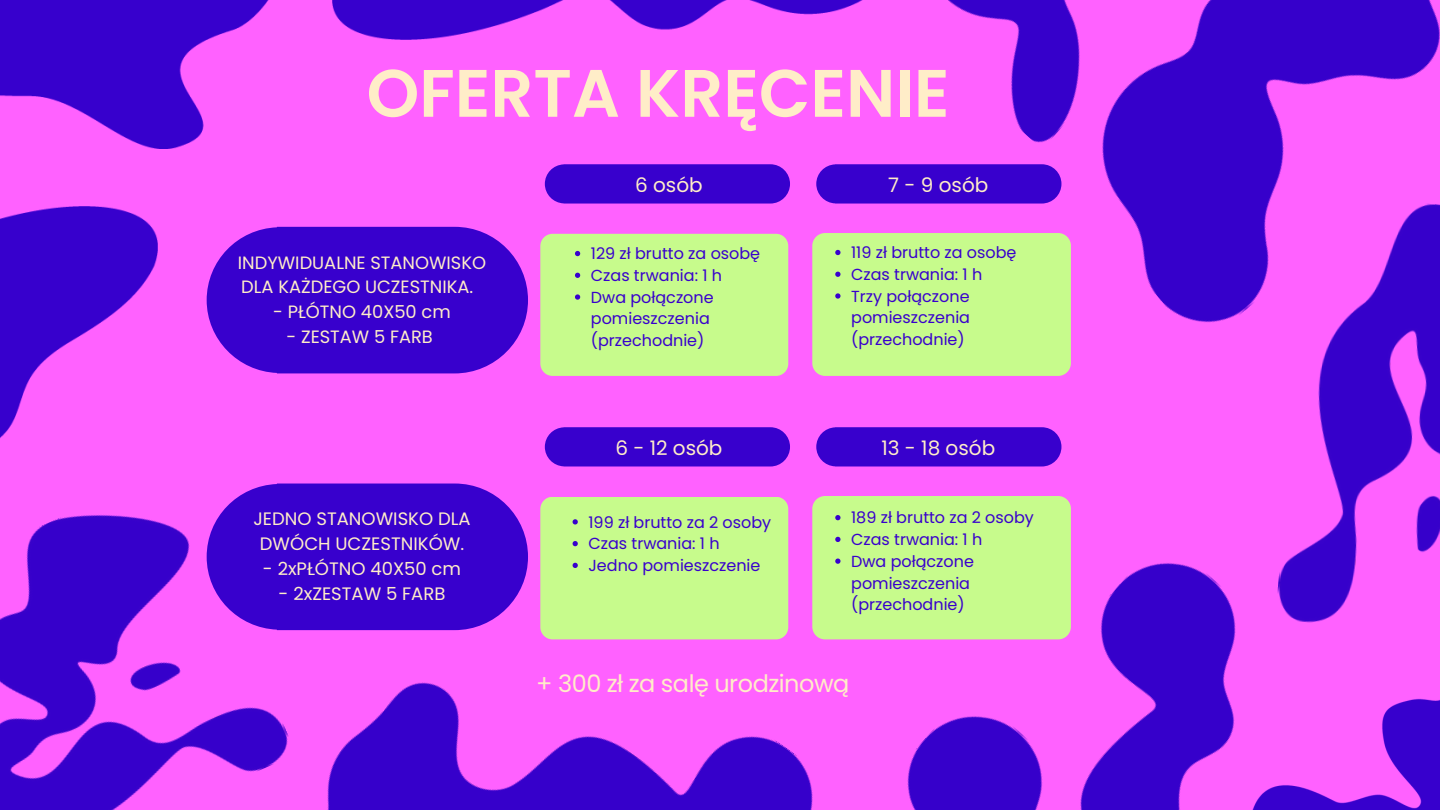
<style>
.page{position:relative;width:1440px;height:810px;background:#ff61ff}
.page>*{position:absolute;margin:0;border:0;box-sizing:border-box;transform-origin:0 0}
.t1{font:600 67px "Poppins";color:#ffedc8}
.t2{font:24px "Poppins";letter-spacing:-.02em;color:#ffedc8}
.t3{font:20px "Poppins";color:#ffedc8}
.t4{font:18px/24.8px "Poppins";color:#ffedc8;text-align:center}
.t5{font:17.8px/24.8px "Poppins";color:#ffedc8}
.t6{font:16px/21.8px "Poppins";color:#3800cd}
</style>
<div class="page">
<div style="left:540px;top:497px;width:248px;height:142px;background:#c7fb8c;border-radius:12px"></div>
<div style="left:812px;top:496px;width:259px;height:143px;background:#c7fb8c;border-radius:13px"></div>
<div style="left:545px;top:427px;width:245px;height:39px;background:#3800cd;border-radius:19px"></div>
<div style="left:816px;top:427px;width:245px;height:39px;background:#3800cd;border-radius:19px"></div>
<div style="left:540px;top:234px;width:248px;height:142px;background:#c7fb8c;border-radius:12px"></div>
<div style="left:812px;top:233px;width:259px;height:143px;background:#c7fb8c;border-radius:13px"></div>
<div style="left:545px;top:164px;width:245px;height:40px;background:#3800cd;border-radius:19px"></div>
<div style="left:816px;top:164px;width:245px;height:40px;background:#3800cd;border-radius:19px"></div>
<svg style="left:207px;top:227px;width:321px;height:146px;background:#4b09d1"></svg>
<svg style="left:297px;top:484px;width:217px;height:29px;background:#4807d1"></svg>
<img style="left:0;top:0;width:333px;height:149px">
<img style="left:333px;top:0;width:371px;height:40px">
<img style="left:1318px;top:348px;width:122px;height:187px">
<img style="left:0;top:483px;width:297px;height:327px">
<img style="left:1028px;top:0;width:412px;height:348px">
<img style="left:214px;top:513px;width:609px;height:297px">
<img style="left:0;top:206px;width:158px;height:329px">
<img style="left:823px;top:535px;width:617px;height:275px">
<svg style="left:573px;top:519px;width:5px;height:6px"></svg>
<svg style="left:573px;top:541px;width:5px;height:5px"></svg>
<svg style="left:573px;top:563px;width:5px;height:5px"></svg>
<svg style="left:835px;top:515px;width:6px;height:5px"></svg>
<svg style="left:835px;top:537px;width:6px;height:5px"></svg>
<svg style="left:835px;top:559px;width:6px;height:5px"></svg>
<svg style="left:575px;top:251px;width:5px;height:5px"></svg>
<svg style="left:575px;top:273px;width:5px;height:5px"></svg>
<svg style="left:575px;top:294px;width:5px;height:6px"></svg>
<svg style="left:835px;top:250px;width:6px;height:5px"></svg>
<svg style="left:835px;top:272px;width:6px;height:5px"></svg>
<svg style="left:835px;top:293px;width:6px;height:6px"></svg>
<img style="left:630px;top:688px;width:679px;height:122px">
<img style="left:704px;top:0;width:679px;height:149px">
<p class="t1" style="left:367px;top:46px;width:584px">OFERTA KRĘCENIE</p>
<h4 class="t5" style="left:238px;top:250px;width:250px">INDYWIDUALNE STANOWISKO<br>DLA KAŻDEGO UCZESTNIKA.</h4>
<h4 class="t5" style="left:273px;top:300px;width:179px">- PŁÓTNO 40X50 cm</h4>
<h4 class="t5" style="left:286px;top:324px;width:148px">- ZESTAW 5 FARB</h4>
<p class="t4" style="left:253px;top:507px;width:219px">JEDNO STANOWISKO DLA<br>DWÓCH UCZESTNIKÓW.</p>
<p class="t4" style="left:263px;top:556px;width:200px">- 2xPŁÓTNO 40X50 cm</p>
<p class="t4" style="left:279px;top:581px;width:168px">- 2xZESTAW 5 FARB</p>
<p class="t3" style="left:635px;top:171px;width:69px">6 osób</p>
<h3 class="t3" style="left:888px;top:171px;width:102px">7 - 9 osób</h3>
<p class="t6" style="left:591px;top:243px;width:171px">129 zł brutto za osobę</p>
<p class="t6" style="left:591px;top:264px;width:133px">Czas trwania: 1 h</p>
<p class="t6" style="left:591px;top:286px;width:124px">Dwa połączone pomieszczenia (przechodnie)</p>
<p class="t6" style="left:851px;top:242px;width:167px">119 zł brutto za osobę</p>
<p class="t6" style="left:851px;top:263px;width:133px">Czas trwania: 1 h</p>
<p class="t6" style="left:851px;top:285px;width:120px;text-align:justify">Trzy połączone pomieszczenia (przechodnie)</p>
<p class="t3" style="left:615px;top:434px;width:109px">6 - 12 osób</p>
<p class="t3" style="left:881px;top:434px;width:115px">13 - 18 osób</p>
<p class="t6" style="left:589px;top:511px;width:184px">199 zł brutto za 2 osoby</p>
<p class="t6" style="left:589px;top:533px;width:133px">Czas trwania: 1 h</p>
<p class="t6" style="left:589px;top:555px;width:173px">Jedno pomieszczenie</p>
<p class="t6" style="left:851px;top:507px;width:184px">189 zł brutto za 2 osoby</p>
<h3 class="t6" style="left:851px;top:529px;width:133px">Czas trwania: 1 h</h3>
<h3 class="t6" style="left:851px;top:550px;width:124px">Dwa połączone pomieszczenia (przechodnie)</h3>
<p class="t2" style="left:536px;top:667px;width:315px">+ 300 zł za salę urodzinową</p>
</div>
